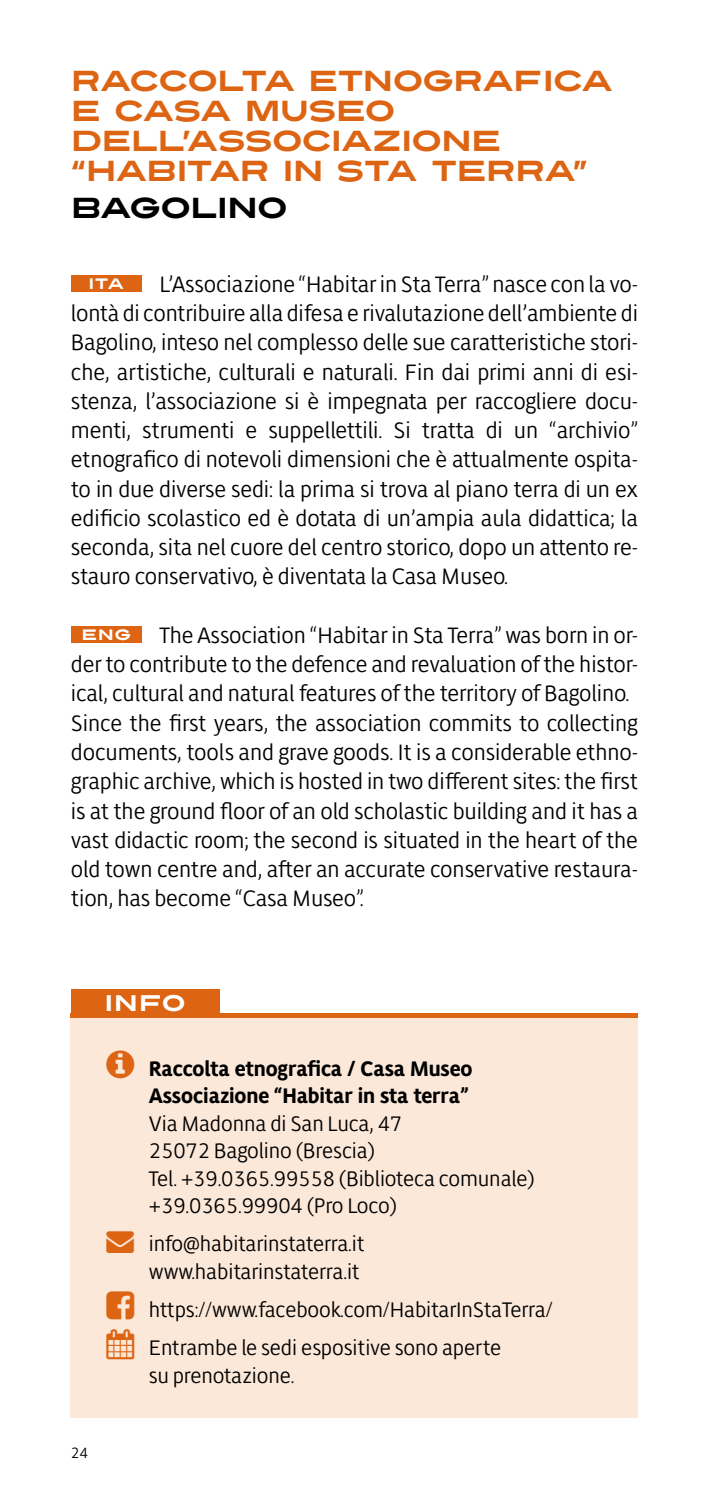
<style>
.page{position:relative;width:709px;height:1489px;background:#fff}
.page>*{position:absolute;margin:0;border:0;box-sizing:border-box;transform-origin:0 0}
.t1{font:28.75px/30px "Turnpike";letter-spacing:-.05em;color:#dc6413}
.t2{font:28.75px "Turnpike";letter-spacing:-.045em;color:#000}
.t3{font:300 22.5px/29.2px "Migration Sans ITC Std";letter-spacing:-.005em;color:#000;text-align:justify}
.t4{font:22.5px "Turnpike";color:#fff}
.t5{font:300 21.25px/27.5px "Migration Sans ITC Std";letter-spacing:-.005em;color:#000}
.t6{font:700 21.25px/27.5px "Migration Sans ITC Std";letter-spacing:-.005em;color:#000}
.t7{font:15px "Turnpike";color:#fff}
.t8{font:300 15px "Migration Sans ITC Std";color:#000}
.s1{font-family:"Turnpike";font-weight:400;font-size:15px;color:#fff}
.s2{color:#dc6413}
</style>
<div class="page">
<div style="left:71px;top:1017px;width:567px;height:400px;background:#fbe8d9"></div>
<hr style="left:71px;top:1013px;width:567px;height:4px;background:#dc6413">
<div style="left:71px;top:989px;width:149px;height:28px;background:#dc6413"></div>
<div style="left:71px;top:275px;width:71px;height:17px;background:#dc6413"></div>
<div style="left:71px;top:626px;width:71px;height:17px;background:#dc6413"></div>
<p class="t1" style="left:71px;top:65px;width:544px">RACCOLTA ETNOGRAFICA<br>E CASA MUSEO<br>DELL’ASSOCIAZIONE “HABITAR IN STA TERRA”</p>
<p class="t2" style="left:71px;top:187px;width:219px">BAGOLINO</p>
<p class="t3" style="left:71px;top:270px;width:569px;text-indent:88px">L’Associazione “Habitar in Sta Terra” nasce con la vo&shy;lontà di contribuire alla difesa e rivalutazione dell’ambiente di Bagolino, inteso nel complesso delle sue caratteristiche stori&shy;che, artistiche, culturali e naturali. Fin dai primi anni di esi&shy;stenza, l’associazione si è impegnata per raccogliere docu&shy;menti, strumenti e suppellettili. Si tratta di un “archivio” etnografico di notevoli dimensioni che è attualmente ospita&shy;to in due diverse sedi: la prima si trova al piano terra di un ex edificio scolastico ed è dotata di un’ampia aula didattica; la seconda, sita nel cuore del centro storico, dopo un attento re&shy;stauro conservativo, è diventata la Casa Museo.</p>
<p class="t3" style="left:71px;top:621px;width:568px;text-align:left;text-indent:10px"><span class="s1">ENG</span> The Association “Habitar in Sta Terra” was born in or&shy;der to contribute to the defence and revaluation of the histor&shy;ical, cultural and natural features of the territory of Bagolino.<br>Since the first years, the association commits to collecting documents, tools and grave goods. It is a considerable ethno&shy;graphic archive, which is hosted in two different sites: the first is at the ground floor of an old scholastic building and it has a vast didactic room; the second is situated in the heart of the old town centre and, after an accurate conservative restaura&shy;tion, has become “Casa Museo”.</p>
<p class="t7" style="left:88px;top:272px;width:37px">ITA</p>
<p class="t4" style="left:105px;top:986px;width:83px">INFO</p>
<p class="t6" style="left:149px;top:1054px;width:325px">Raccolta etnografica / Casa Museo<br>Associazione “Habitar in sta terra”</p>
<p class="t5" style="left:149px;top:1109px;width:387px">Via Madonna di San Luca, 47<br>25072 Bagolino (Brescia)<br>Tel. +39.0365.99558 (Biblioteca comunale) +39.0365.99904 (Pro Loco)</p>
<p class="t5" style="left:106px;top:1230px;width:260px;text-align:right"><span class="s2">→</span> info@habitarinstaterra.it www.habitarinstaterra.it</p>
<p class="t5" style="left:149px;top:1296px;width:405px">https://www.facebook.com/HabitarInStaTerra/</p>
<p class="t5" style="left:149px;top:1334px;width:354px;text-indent:-43px"><span class="s2">▲</span> Entrambe le sedi espositive sono aperte su prenotazione.</p>
<p class="t8" style="left:71px;top:1444px;width:19px">24</p>
</div>
